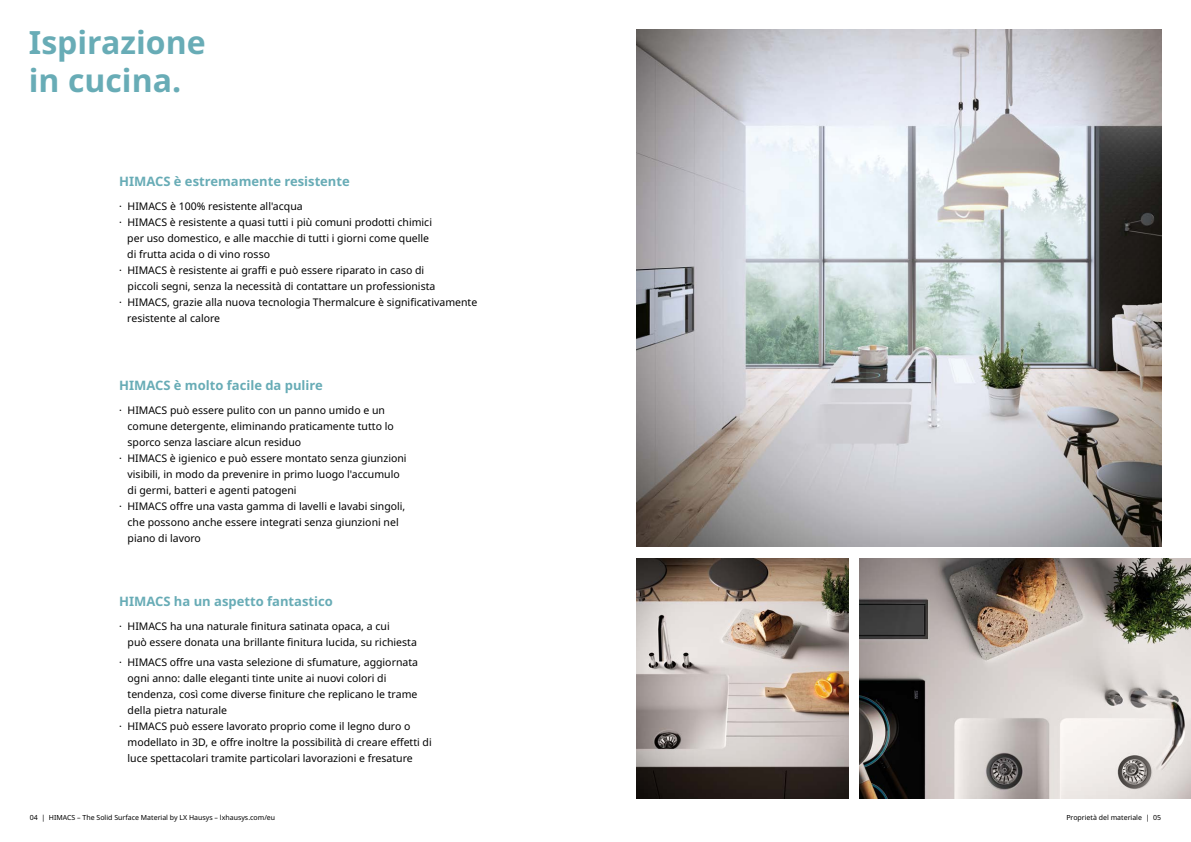
<style>
.page{position:relative;width:1191px;height:842px;background:#fff}
.page>*{position:absolute;margin:0;border:0;box-sizing:border-box;transform-origin:0 0}
.t1{font:700 32px/38px "Noto Sans";color:#68acb6}
.t2{font:700 13px "Noto Sans";color:#68acb6}
.t3{font:10.5px/16px "Noto Sans";color:#000}
.t4{font:7px "Noto Sans";color:#000}
</style>
<div class="page">
<img style="left:636px;top:30px;width:525px;height:517px">
<img style="left:636px;top:558px;width:212px;height:240px">
<img style="left:860px;top:558px;width:331px;height:240px">
<h1 class="t1" style="left:29px;top:24px;width:178px">Ispirazione in cucina.</h1>
<p class="t2" style="left:119px;top:172px;width:232px">HIMACS è estremamente resistente</p>
<p class="t3" style="left:119px;top:198px;width:185px">· HIMACS è 100% resistente all'acqua</p>
<p class="t3" style="left:119px;top:214px;width:314px">· HIMACS è resistente a quasi tutti i più comuni prodotti chimici</p>
<p class="t3" style="left:127px;top:230px;width:303px">per uso domestico, e alle macchie di tutti i giorni come quelle</p>
<p class="t3" style="left:127px;top:246px;width:144px">di frutta acida o di vino rosso</p>
<p class="t3" style="left:119px;top:262px;width:307px">· HIMACS è resistente ai graffi e può essere riparato in caso di</p>
<p class="t3" style="left:128px;top:278px;width:309px">piccoli segni, senza la necessità di contattare un professionista</p>
<p class="t3" style="left:119px;top:294px;width:360px">· HIMACS, grazie alla nuova tecnologia Thermalcure è significativamente</p>
<p class="t3" style="left:127px;top:310px;width:94px">resistente al calore</p>
<p class="t2" style="left:119px;top:376px;width:205px">HIMACS è molto facile da pulire</p>
<p class="t3" style="left:119px;top:402px;width:267px">· HIMACS può essere pulito con un panno umido e un</p>
<p class="t3" style="left:128px;top:418px;width:268px">comune detergente, eliminando praticamente tutto lo</p>
<p class="t3" style="left:128px;top:434px;width:175px">sporco senza lasciare alcun residuo</p>
<p class="t3" style="left:119px;top:450px;width:289px">· HIMACS è igienico e può essere montato senza giunzioni</p>
<p class="t3" style="left:128px;top:466px;width:274px">visibili, in modo da prevenire in primo luogo l'accumulo</p>
<p class="t3" style="left:128px;top:482px;width:171px">di germi, batteri e agenti patogeni</p>
<p class="t3" style="left:119px;top:498px;width:288px">· HIMACS offre una vasta gamma di lavelli e lavabi singoli,</p>
<p class="t3" style="left:128px;top:514px;width:273px">che possono anche essere integrati senza giunzioni nel</p>
<p class="t3" style="left:128px;top:530px;width:75px">piano di lavoro</p>
<p class="t2" style="left:119px;top:592px;width:215px">HIMACS ha un aspetto fantastico</p>
<p class="t3" style="left:128px;top:618px;width:291px;text-indent:-9px">· HIMACS ha una naturale finitura satinata opaca, a cui<br>può essere donata una brillante finitura lucida, su richiesta</p>
<p class="t3" style="left:119px;top:654px;width:300px">· HIMACS offre una vasta selezione di sfumature, aggiornata</p>
<p class="t3" style="left:128px;top:670px;width:260px">ogni anno: dalle eleganti tinte unite ai nuovi colori di</p>
<p class="t3" style="left:128px;top:686px;width:291px">tendenza, così come diverse finiture che replicano le trame</p>
<p class="t3" style="left:128px;top:702px;width:101px">della pietra naturale</p>
<p class="t3" style="left:119px;top:718px;width:293px">· HIMACS può essere lavorato proprio come il legno duro o</p>
<p class="t3" style="left:128px;top:734px;width:306px">modellato in 3D, e offre inoltre la possibilità di creare effetti di</p>
<p class="t3" style="left:128px;top:750px;width:287px">luce spettacolari tramite particolari lavorazioni e fresature</p>
<p class="t4" style="left:30px;top:812px;width:247px">04 | HIMACS – The Solid Surface Material by LX Hausys – lxhausys.com/eu</p>
<p class="t4" style="left:1066px;top:812px;width:96px">Proprietà del materiale | 05</p>
</div>
